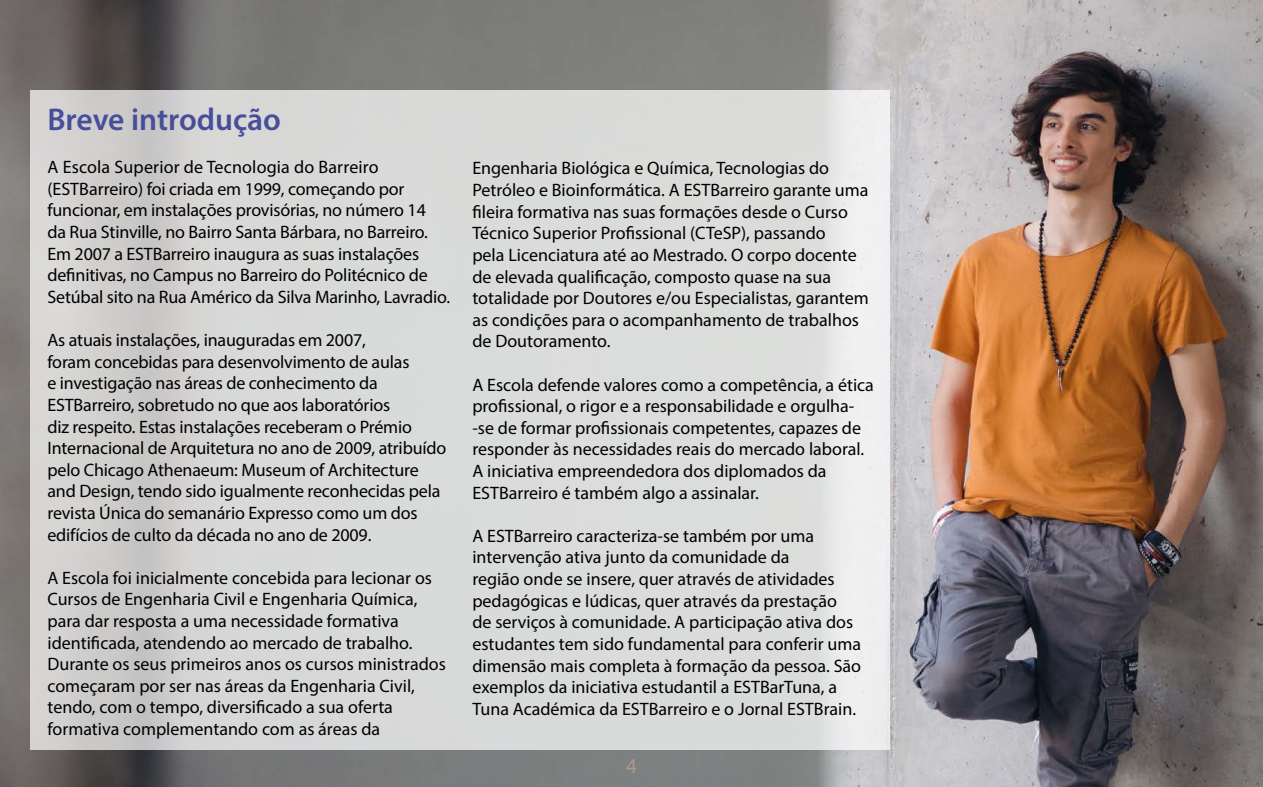
<style>
.page{position:relative;width:1263px;height:787px;background:#fff}
.page>*{position:absolute;margin:0;border:0;box-sizing:border-box;transform-origin:0 0}
.t1{font:600 31.5px "Myriad Pro";color:#474e9a}
.t2{font:21px "Myriad Pro";color:#ac9a8a}
.t3{font:18px/21.6px "Myriad Pro";color:#000}
</style>
<div class="page">
<img style="left:0;top:0;width:1263px;height:787px">
<div style="left:30px;top:91px;width:859px;height:659px;background:linear-gradient(to right,#d0cfce,#e3e4e4)"></div>
<h1 class="t1" style="left:47px;top:99px;width:235px">Breve introdução</h1>
<p class="t3" style="left:47px;top:156px;width:404px">A Escola Superior de Tecnologia do Barreiro (ESTBarreiro) foi criada em 1999, começando por funcionar, em instalações provisórias, no número 14<br>da Rua Stinville, no Bairro Santa Bárbara, no Barreiro.<br>Em 2007 a ESTBarreiro inaugura as suas instalações definitivas, no Campus no Barreiro do Politécnico de Setúbal sito na Rua Américo da Silva Marinho, Lavradio.</p>
<p class="t3" style="left:47px;top:329px;width:400px">As atuais instalações, inauguradas em 2007,<br>foram concebidas para desenvolvimento de aulas<br>e investigação nas áreas de conhecimento da ESTBarreiro, sobretudo no que aos laboratórios<br>diz respeito. Estas instalações receberam o Prémio Internacional de Arquitetura no ano de 2009, atribuído pelo Chicago Athenaeum: Museum of Architecture and Design, tendo sido igualmente reconhecidas pela revista Única do semanário Expresso como um dos edifícios de culto da década no ano de 2009.</p>
<p class="t3" style="left:47px;top:566px;width:400px">A Escola foi inicialmente concebida para lecionar os Cursos de Engenharia Civil e Engenharia Química, para dar resposta a uma necessidade formativa identificada, atendendo ao mercado de trabalho.<br>Durante os seus primeiros anos os cursos ministrados começaram por ser nas áreas da Engenharia Civil, tendo, com o tempo, diversificado a sua oferta formativa complementando com as áreas da</p>
<p class="t3" style="left:472px;top:157px;width:398px">Engenharia Biológica e Química, Tecnologias do Petróleo e Bioinformática. A ESTBarreiro garante uma fileira formativa nas suas formações desde o Curso Técnico Superior Profissional (CTeSP), passando<br>pela Licenciatura até ao Mestrado. O corpo docente de elevada qualificação, composto quase na sua totalidade por Doutores e/ou Especialistas, garantem as condições para o acompanhamento de trabalhos de Doutoramento.</p>
<p class="t3" style="left:472px;top:373px;width:403px">A Escola defende valores como a competência, a ética profissional, o rigor e a responsabilidade e orgulha--se de formar profissionais competentes, capazes de responder às necessidades reais do mercado laboral.<br>A iniciativa empreendedora dos diplomados da ESTBarreiro é também algo a assinalar.</p>
<p class="t3" style="left:472px;top:524px;width:390px">A ESTBarreiro caracteriza-se também por uma intervenção ativa junto da comunidade da<br>região onde se insere, quer através de atividades pedagógicas e lúdicas, quer através da prestação<br>de serviços à comunidade. A participação ativa dos estudantes tem sido fundamental para conferir uma dimensão mais completa à formação da pessoa. São exemplos da iniciativa estudantil a ESTBarTuna, a Tuna Académica da ESTBarreiro e o Jornal ESTBrain.</p>
<p class="t2" style="left:626px;top:753px;width:12px">4</p>
</div>
